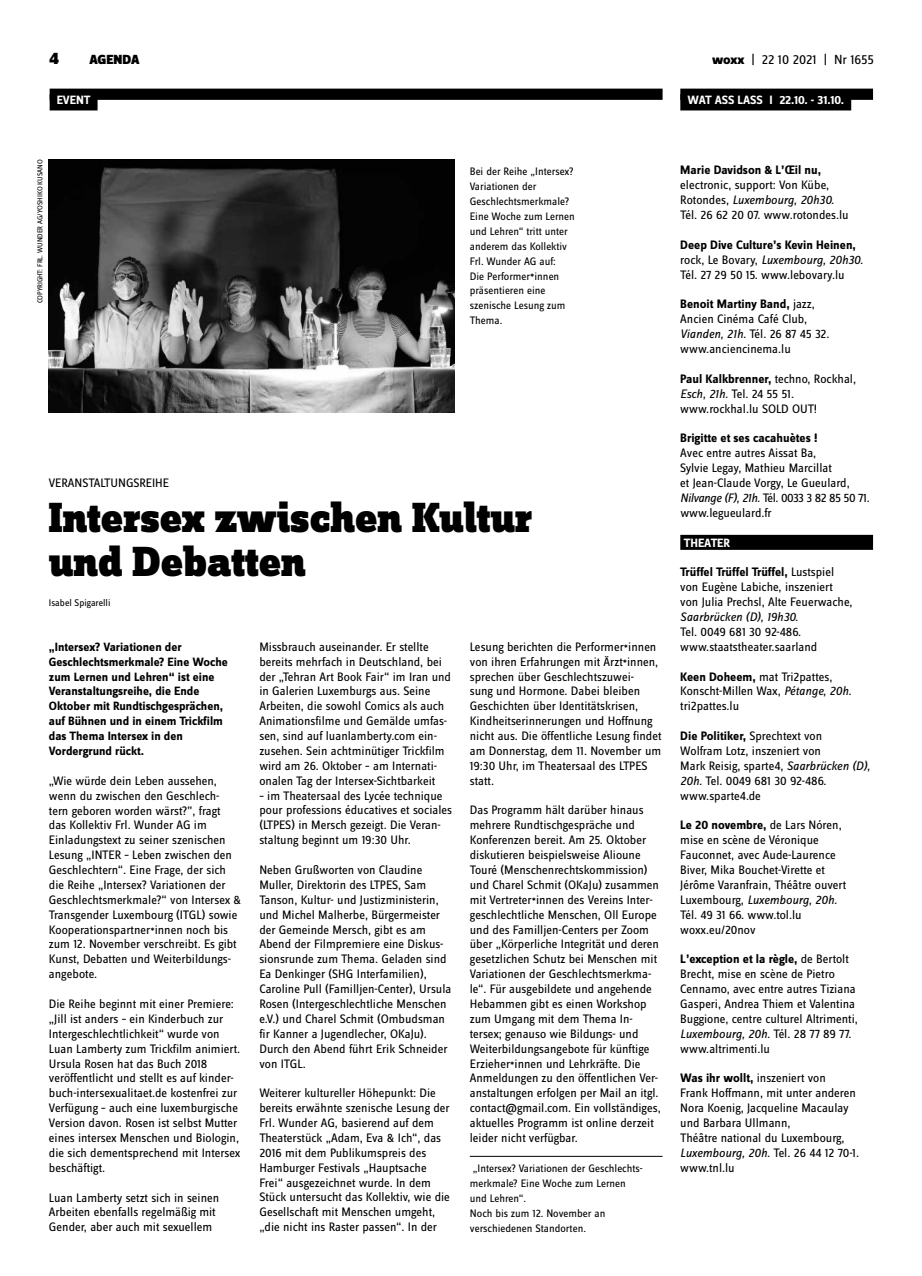
<style>
.page{position:relative;width:922px;height:1276px;background:#fff}
.page>*{position:absolute;margin:0;border:0;box-sizing:border-box;transform-origin:0 0}
.t1{font:900 43.75px/44.6px "Zine Slab Dis";letter-spacing:-.005em;color:#000}
.t2{font:900 17.5px "Zine Sans Dis";color:#000}
.t3{font:13.75px "Zine Sans Dis";letter-spacing:-.01em;color:#000}
.t4{font:900 13.75px "Zine Sans Dis";color:#000}
.t5{font:12.75px/14.9px "Zine Sans Dis";color:#000}
.t6{font:700 12.75px "Zine Sans Dis";color:#000}
.t7{font:italic 12.75px "Zine Sans Dis";color:#000}
.t8{font:700 12.5px/14.9px "Zine Sans Dis";color:#000}
.t9{font:700 12.5px "Zine Sans Dis";color:#fff}
.t10{font:11.25px/14.9px "Zine Sans Dis";color:#000}
.t11{font:10px "Zine Sans Dis";color:#000}
.t12{font:7.5px "Zine Sans Dis";letter-spacing:-.01em;color:#000}
.s1{font-weight:800}
.s2{font-style:italic}
.s3{font-weight:700}
</style>
<div class="page">
<div style="left:50px;top:89px;width:612px;height:11px;background:#000"></div>
<div style="left:50px;top:94px;width:47px;height:16px;background:#000"></div>
<hr style="left:469px;top:1156px;width:193px;height:1px;background:#000">
<img style="left:49px;top:159px;width:405px;height:253px">
<div style="left:680px;top:89px;width:192px;height:11px;background:#000"></div>
<div style="left:680px;top:94px;width:171px;height:16px;background:#000"></div>
<div style="left:680px;top:535px;width:192px;height:15px;background:#000"></div>
<h2 class="t2" style="left:50px;top:49px;width:11px">4</h2>
<p class="t4" style="left:89px;top:52px;width:52px">AGENDA</p>
<p class="t3" style="left:711px;top:53px;width:163px"><span class="s1">woxx</span> | 22 10 2021 | Nr 1655</p>
<p class="t9" style="left:57px;top:93px;width:35px">EVENT</p>
<p class="t9" style="left:687px;top:93px;width:69px">WAT ASS LASSI</p>
<p class="t9" style="left:779px;top:93px;width:66px">22.10. - 31.10.</p>
<p class="t12" style="left:37px;top:303px;width:144px;rotate:-90deg">COPYRIGHT: Frl. Wunder AG/Yoshiko Kusano</p>
<p class="t10" style="left:469px;top:165px;width:107px">Bei der Reihe „Intersex?<br>Variationen der<br>Geschlechtsmerkmale?<br>Eine Woche zum Lernen und Lehren“ tritt unter anderem das Kollektiv<br>Frl. Wunder AG auf:<br>Die Performer*innen präsentieren eine szenische Lesung zum<br>Thema.</p>
<p class="t5" style="left:49px;top:476px;width:14px">Veranstaltungsreihe</p>
<h1 class="t1" style="left:49px;top:497px;width:484px">Intersex zwischen Kultur und Debatten</h1>
<p class="t11" style="left:49px;top:598px;width:63px">Isabel Spigarelli</p>
<p class="t8" style="left:49px;top:640px;width:180px">„Intersex? Variationen der<br>Geschlechtsmerkmale? Eine Woche zum Lernen und Lehren“ ist eine<br>Veranstaltungsreihe, die Ende<br>Oktober mit Rundtischgesprächen, auf Bühnen und in einem Trickfilm das Thema Intersex in den<br>Vordergrund rückt.</p>
<p class="t5" style="left:49px;top:773px;width:194px">„Wie würde dein Leben aussehen, wenn du zwischen den Geschlech&shy;tern geboren worden wärst?”, fragt<br>das Kollektiv Frl. Wunder AG im Einladungstext zu seiner szenischen Lesung „INTER – Leben zwischen den Geschlechtern“. Eine Frage, der sich die Reihe „Intersex? Variationen der Geschlechtsmerkmale?“ von Intersex &amp; Transgender Luxembourg (ITGL) sowie Kooperationspartner<sub>*</sub>innen noch bis zum 12. November verschreibt. Es gibt Kunst, Debatten und Weiterbildungs&shy;angebote.</p>
<p class="t5" style="left:49px;top:997px;width:193px">Die Reihe beginnt mit einer Premiere: „Jill ist anders – ein Kinderbuch zur Intergeschlechtlichkeit“ wurde von Luan Lamberty zum Trickfilm animiert.<br>Ursula Rosen hat das Buch 2018 veröffentlicht und stellt es auf kinder&shy;buch-intersexualitaet.de kostenfrei zur Verfügung – auch eine luxemburgische Version davon. Rosen ist selbst Mutter eines intersex Menschen und Biologin, die sich dementsprechend mit Intersex beschäftigt.</p>
<p class="t5" style="left:49px;top:1190px;width:172px">Luan Lamberty setzt sich in seinen<br>Arbeiten ebenfalls regelmäßig mit<br>Gender, aber auch mit sexuellem</p>
<p class="t5" style="left:259px;top:639px;width:193px">Missbrauch auseinander. Er stellte bereits mehrfach in Deutschland, bei der „Tehran Art Book Fair“ im Iran und in Galerien Luxemburgs aus. Seine Arbeiten, die sowohl Comics als auch Animationsfilme und Gemälde umfas&shy;sen, sind auf luanlamberty.com ein&shy;zusehen. Sein achtminütiger Trickfilm wird am 26. Oktober – am Internati&shy;onalen Tag der Intersex-Sichtbarkeit</p>
<p class="t5" style="left:259px;top:788px;width:194px">– im Theatersaal des Lycée technique pour professions éducatives et sociales (LTPES) in Mersch gezeigt. Die Veran&shy;staltung beginnt um 19:30 Uhr.</p>
<p class="t5" style="left:259px;top:863px;width:193px">Neben Grußworten von Claudine Muller, Direktorin des LTPES, Sam Tanson, Kultur- und Justizministerin, und Michel Malherbe, Bürgermeister der Gemeinde Mersch, gibt es am Abend der Filmpremiere eine Diskus&shy;sionsrunde zum Thema. Geladen sind Ea Denkinger (SHG Interfamilien), Caroline Pull (Familljen-Center), Ursula Rosen (Intergeschlechtliche Menschen e.V.) und Charel Schmit (Ombudsman fir Kanner a Jugendlecher, OKaJu).<br>Durch den Abend führt Erik Schneider von ITGL.</p>
<p class="t5" style="left:259px;top:1086px;width:192px">Weiterer kultureller Höhepunkt: Die bereits erwähnte szenische Lesung der Frl. Wunder AG, basierend auf dem Theaterstück „Adam, Eva &amp; Ich“, das 2016 mit dem Publikumspreis des Hamburger Festivals „Hauptsache Frei“ ausgezeichnet wurde. In dem Stück untersucht das Kollektiv, wie die Gesellschaft mit Menschen umgeht, „die nicht ins Raster passen“. In der</p>
<p class="t5" style="left:469px;top:639px;width:193px">Lesung berichten die Performer<sub>*</sub>innen von ihren Erfahrungen mit Ärzt<sub>*</sub>innen, sprechen über Geschlechtszuwei-<br>sung und Hormone. Dabei bleiben Geschichten über Identitätskrisen, Kindheitserinnerungen und Hoffnung nicht aus. Die öffentliche Lesung findet am Donnerstag, dem 11. November um 19:30 Uhr, im Theatersaal des LTPES statt.</p>
<p class="t5" style="left:469px;top:803px;width:192px">Das Programm hält darüber hinaus mehrere Rundtischgespräche und Konferenzen bereit. Am 25. Oktober diskutieren beispielsweise Alioune Touré (Menschenrechtskommission) und Charel Schmit (OKaJu) zusammen mit Vertreter<sub>*</sub>innen des Vereins Inter&shy;geschlechtliche Menschen, Oll Europe und des Familljen-Centers per Zoom über „Körperliche Integrität und deren gesetzlichen Schutz bei Menschen mit Variationen der Geschlechtsmerkma&shy;le“. Für ausgebildete und angehende Hebammen gibt es einen Workshop zum Umgang mit dem Thema In&shy;tersex; genauso wie Bildungs- und Weiterbildungsangebote für künftige Erzieher<sub>*</sub>innen und Lehrkräfte. Die Anmeldungen zu den öffentlichen Ver&shy;anstaltungen erfolgen per Mail an itgl. contact@gmail.com. Ein vollständiges, aktuelles Programm ist online derzeit leider nicht verfügbar.</p>
<p class="t10" style="left:469px;top:1161px;width:174px">„Intersex? Variationen der Geschlechts&shy;merkmale? Eine Woche zum Lernen und Lehren“.<br>Noch bis zum 12. November an verschiedenen Standorten.</p>
<p class="t6" style="left:680px;top:164px;width:142px">Marie Davidson &amp; L’Œil nu,</p>
<p class="t5" style="left:680px;top:178px;width:170px">electronic, support: Von Kübe,<br>Rotondes, <span class="s2">Luxembourg, 20h30.<br></span>Tél. 26 62 20 07. www.rotondes.lu</p>
<p class="t5" style="left:680px;top:238px;width:184px"><span class="s3">Deep Dive Culture’s Kevin Heinen, </span>rock, Le Bovary, <span class="s2">Luxembourg, 20h30.<br></span>Tél. 27 29 50 15. www.lebovary.lu</p>
<p class="t5" style="left:680px;top:297px;width:150px"><span class="s3">Benoit Martiny Band,</span> jazz,<br>Ancien Cinéma Café Club,<br><span class="s2">Vianden, 21h.</span> Tél. 26 87 45 32. www.anciencinema.lu</p>
<p class="t5" style="left:680px;top:372px;width:177px"><span class="s3">Paul Kalkbrenner,</span> techno, Rockhal,<br><span class="s2">Esch, 21h.</span> Tel. 24 55 51. www.rockhal.lu SOLD OUT!</p>
<p class="t6" style="left:680px;top:431px;width:139px">Brigitte et ses cacahuètes !</p>
<p class="t5" style="left:680px;top:446px;width:191px">Avec entre autres Aissat Ba,<br>Sylvie Legay, Mathieu Marcillat<br>et Jean-Claude Vorgy, Le Gueulard,<br><span class="s2">Nilvange (F), 21h.</span> Tél. 0033 3 82 85 50 71. www.legueulard.fr</p>
<p class="t9" style="left:683px;top:536px;width:46px">th eater</p>
<p class="t5" style="left:680px;top:565px;width:174px"><span class="s3">Trüffel Trüffel Trüffel,</span> Lustspiel von Eugène Labiche, inszeniert von Julia Prechsl, Alte Feuerwache,</p>
<p class="t7" style="left:680px;top:610px;width:119px">Saarbrücken (D), 19h30.</p>
<p class="t5" style="left:680px;top:625px;width:138px">Tel. 0049 681 30 92-486. www.staatstheater.saarland</p>
<p class="t5" style="left:680px;top:669px;width:173px"><span class="s3">Keen Doheem,</span> mat Tri2pattes,<br>Konscht-Millen Wax, <span class="s2">Pétange, 20h. </span>tri2pattes.lu</p>
<p class="t5" style="left:680px;top:729px;width:191px"><span class="s3">Die Politiker,</span> Sprechtext von<br>Wolfram Lotz, inszeniert von<br>Mark Reisig, sparte4, <span class="s2">Saarbrücken (D),<br>20h.</span> Tel. 0049 681 30 92-486. www.sparte4.de</p>
<p class="t5" style="left:680px;top:818px;width:167px"><span class="s3">Le 20 novembre,</span> de Lars Nóren, mise en scène de Véronique<br>Fauconnet, avec Aude-Laurence<br>Biver, Mika Bouchet-Virette et<br>Jérôme Varanfrain, Théâtre ouvert<br>Luxembourg, <span class="s2">Luxembourg, 20h.<br></span>Tél. 49 31 66. www.tol.lu woxx.eu/20nov</p>
<p class="t5" style="left:680px;top:952px;width:179px"><span class="s3">L’exception et la règle,</span> de Bertolt<br>Brecht, mise en scène de Pietro<br>Cennamo, avec entre autres Tiziana<br>Gasperi, Andrea Thiem et Valentina<br>Buggione, centre culturel Altrimenti,<br><span class="s2">Luxembourg, 20h.</span> Tél. 28 77 89 77. www.altrimenti.lu</p>
<p class="t5" style="left:680px;top:1071px;width:180px"><span class="s3">Was ihr wollt,</span> inszeniert von<br>Frank Hoffmann, mit unter anderen<br>Nora Koenig, Jacqueline Macaulay und Barbara Ullmann,<br>Théâtre national du Luxembourg,<br><span class="s2">Luxembourg, 20h.</span> Tel. 26 44 12 70-1. www.tnl.lu</p>
</div>
